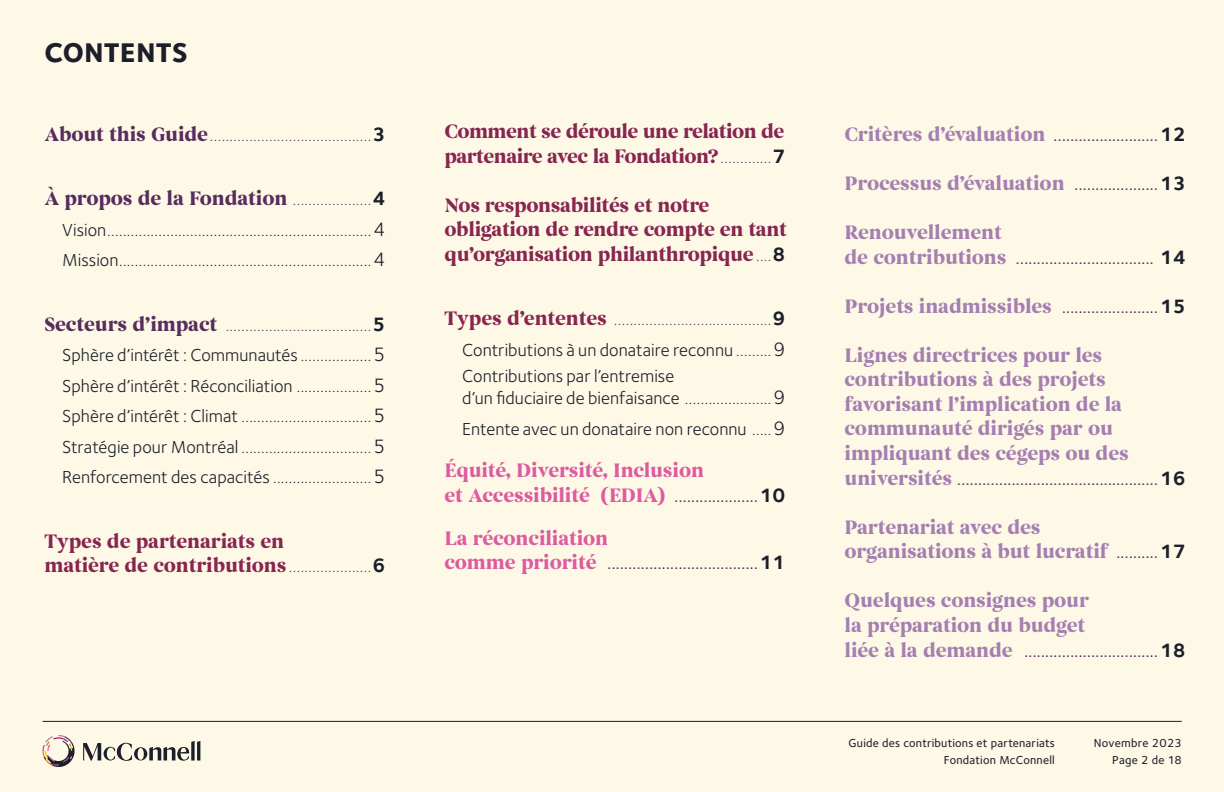
<style>
.page{position:relative;width:1224px;height:792px;background:#fef9e6}
.page>*{position:absolute;margin:0;border:0;box-sizing:border-box;transform-origin:0 0}
.Secondary_Header{font:800 28px "Foundry Sterling";letter-spacing:.01em;color:#1c1f2a}
.Main_Header{font:700 20px/24.6px "Begum";letter-spacing:-.01em;color:#a57fb2}
.Main_Header-2{font:700 20px/24.6px "Begum";letter-spacing:-.02em;color:#872651}
.Main_Header-3{font:700 20px/24.6px "Begum";letter-spacing:-.01em;color:#dd5ba1}
.Main_Header-4{font:700 20px "Begum";letter-spacing:-.01em;color:#572c5f}
.Main_Body{font:18px/22px "Foundry Sterling";color:#1c1f2a}
.Main_Body-2{font:500 12px/17.1px "Foundry Sterling";letter-spacing:.02em;color:#1c1f2a;text-align:right}
.Main_Header-5{font:500 12px "Begum";color:#572c5f}
.Main_Header-6{font:500 12px "Foundry Sterling";color:#572c5f}
.s1{font-family:"Begum";font-weight:700;font-size:20px}
.s2{font-weight:700;font-size:20px;color:#1c1f2a}
.s3{font-family:"Foundry Sterling";font-weight:500;font-size:12px}
.s4{font-family:"Foundry Sterling";color:#1c1f2a}
.s5{font-weight:400;font-size:18px}
.s6{font-weight:400;font-size:20px}
.s7{font-weight:500;font-size:12px}
.s8{font-size:20px}
.s9{font-family:"Foundry Sterling";font-weight:500;font-size:12px;color:#572c5f}
.s10{font-family:"Begum";font-weight:700;font-size:20px;color:#872651}
.s11{font-weight:500;font-size:12px;color:#572c5f}
.s12{font-weight:700;font-size:20px;color:#dd5ba1}
.s13{font-family:"Foundry Sterling";font-weight:700;font-size:20px;color:#1c1f2a}
.s14{font-weight:700;font-size:20px;color:#a57fb2}
</style>
<div class="page">
<hr style="left:43px;top:721px;width:1139px;height:1px;background:#1c1f2a">
<svg style="left:83px;top:741px;width:117px;height:20px"></svg>
<svg style="left:43px;top:735px;width:32px;height:32px"></svg>
<p class="Secondary_Header" style="left:44px;top:35px;width:145px">CONTENTS</p>
<h1 class="Main_Header-6" style="left:44px;top:129px;width:343px"><span class="s1">About this Guide</span>.........................................<span class="s2">3</span></h1>
<h1 class="Main_Header-4" style="left:44px;top:186px;width:342px">À propos de la Fondation <span class="s3">....................</span><span class="s4">4</span></h1>
<p class="Main_Body-2" style="left:62px;top:223px;width:325px"><span class="s5">Vision</span>...................................................................<span class="s6">4</span></p>
<p class="Main_Body-2" style="left:62px;top:254px;width:325px"><span class="s5">Mission</span>................................................................<span class="s6">4</span></p>
<h1 class="Main_Header-6" style="left:44px;top:320px;width:342px"><span class="s1">Secteurs d’impact</span> .....................................<span class="s2">5</span></h1>
<p class="Main_Body" style="left:62px;top:344px;width:325px">Sphère d’intérêt : Communautés <span class="s7">..................</span> <span class="s8">5</span></p>
<p class="Main_Body" style="left:62px;top:375px;width:325px">Sphère d’intérêt : Réconciliation <span class="s7">...................</span> <span class="s8">5</span></p>
<p class="Main_Body-2" style="left:62px;top:410px;width:325px"><span class="s5">Sphère d’intérêt : Climat</span> .................................<span class="s6">5</span></p>
<p class="Main_Body-2" style="left:62px;top:440px;width:325px"><span class="s5">Stratégie pour Montréal</span> .................................<span class="s6">5</span></p>
<p class="Main_Body-2" style="left:62px;top:471px;width:325px"><span class="s5">Renforcement des capacités</span> .........................<span class="s6">5</span></p>
<h1 class="Main_Header-2" style="left:44px;top:529px;width:343px">Types de partenariats en<br>matière de contributions <span class="s9">.....................</span><span class="s4">6</span></h1>
<h1 class="Main_Header-2" style="left:445px;top:120px;width:342px">Comment se déroule une relation de partenaire avec la Fondation? <span class="s9">.............</span> <span class="s4">7</span></h1>
<h1 class="Main_Header-2" style="left:444px;top:193px;width:344px">Nos responsabilités et notre obligation de rendre compte en tant qu’organisation philanthropique <span class="s9">....</span><span class="s4">8</span></h1>
<h1 class="Main_Header-6" style="left:444px;top:314px;width:343px"><span class="s10">Types d’ententes</span> ........................................<span class="s2">9</span></h1>
<p class="Main_Body" style="left:462px;top:339px;width:325px">Contributions à un donataire reconnu <span class="s7">.........</span> <span class="s8">9</span></p>
<p class="Main_Body" style="left:462px;top:366px;width:325px">Contributions par l’entremise<br>d’un fiduciaire de bienfaisance <span class="s7">......................</span> <span class="s8">9</span></p>
<p class="Main_Body" style="left:462px;top:418px;width:325px">Entente avec un donataire non reconnu <span class="s7">.....</span> <span class="s8">9</span></p>
<h1 class="Main_Header-3" style="left:444px;top:459px;width:342px">Équité, Diversité, Inclusion<br>et Accessibilité (EDIA) <span class="s11">....................</span><span class="s4">10</span></h1>
<h1 class="Main_Header-3" style="left:444px;top:526px;width:165px">La réconciliation</h1>
<h1 class="Main_Header-5" style="left:444px;top:558px;width:342px"><span class="s12">comme priorité</span> ....................................<span class="s13">11</span></h1>
<h1 class="Main_Header-5" style="left:845px;top:129px;width:342px"><span class="s14">Critères d’évaluation</span> .........................<span class="s13">12</span></h1>
<h1 class="Main_Header" style="left:845px;top:171px;width:343px">Processus d’évaluation <span class="s11">....................</span><span class="s4">13</span></h1>
<h1 class="Main_Header" style="left:845px;top:221px;width:159px">Renouvellement</h1>
<h1 class="Main_Header-5" style="left:845px;top:252px;width:343px"><span class="s14">de contributions</span> ................................. <span class="s13">14</span></h1>
<h1 class="Main_Header-5" style="left:845px;top:301px;width:342px"><span class="s14">Projets inadmissibles</span> .......................<span class="s13">15</span></h1>
<h1 class="Main_Header" style="left:845px;top:343px;width:286px">Lignes directrices pour les contributions à des projets favorisant l’implication de la communauté dirigés par ou impliquant des cégeps ou des</h1>
<h1 class="Main_Header-5" style="left:845px;top:473px;width:343px"><span class="s14">universités</span> ................................................<span class="s13">16</span></h1>
<h1 class="Main_Header" style="left:845px;top:515px;width:343px">Partenariat avec des<br>organisations à but lucratif <span class="s11">..........</span> <span class="s4">17</span></h1>
<h1 class="Main_Header" style="left:845px;top:589px;width:246px">Quelques consignes pour la préparation du budget</h1>
<h1 class="Main_Header-5" style="left:845px;top:645px;width:343px"><span class="s14">liée à la demande</span> ................................<span class="s13">18</span></h1>
<p class="Main_Body-2" style="left:849px;top:734px;width:208px">Guide des contributions et partenariats<br>Fondation McConnell</p>
<p class="Main_Body-2" style="left:1094px;top:735px;width:90px">Novembre 2023<br>Page 2 de 18</p>
</div>
